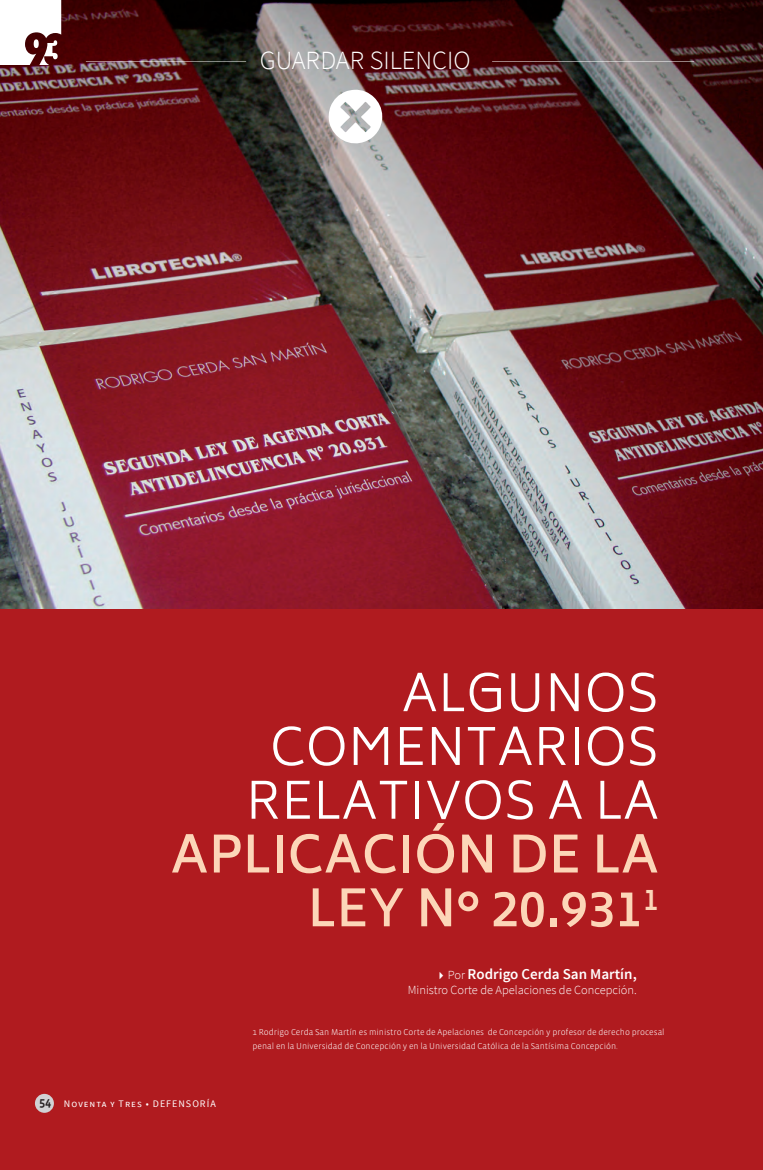
<style>
.page{position:relative;width:763px;height:1170px;background:#fff}
.page>*{position:absolute;margin:0;border:0;box-sizing:border-box;transform-origin:0 0}
.t1{font:300 50px/53.8px "Biryani";letter-spacing:.01em;color:#fff;text-align:right}
.t2{font:600 50px/53.8px "Biryani";letter-spacing:.01em;color:#fcd6b8;text-align:right}
.t3{font:300 26.25px "Source Sans Pro";color:#fff}
.t4{font:600 15px "Source Sans Pro";color:#fff}
.t5{font:300 12.38px "Source Sans Pro";color:#fff}
.t6{font:10px "Source Sans Pro";letter-spacing:.1em;color:#fff}
.t7{font:300 8.75px/13.8px "Vista Sans";color:#fff}
.s1{font-family:"Idealist Sans";font-weight:300;font-size:13.75px}
.s2{font-weight:300;font-size:12.38px}
.s3{font-family:"Vista Sans Med";font-size:12.5px;color:#231f20}
</style>
<div class="page">
<div style="left:0;top:607px;width:762px;height:562px;background:#b01b1f"></div>
<img style="left:0;top:0;width:762px;height:608px">
<svg style="left:328px;top:89px;width:54px;height:60px"></svg>
<hr style="left:86px;top:61px;width:160px;height:1px;background:#fff">
<hr style="left:492px;top:61px;width:201px;height:1px;background:#fff">
<div style="left:35px;top:1093px;width:19px;height:19px;background:#d1d2d4;border-radius:50%"></div>
<svg style="left:0;top:0;width:61px;height:65px"></svg>
<h2 class="t3" style="left:259px;top:45px;width:16px">guardar</h2>
<h2 class="t3" style="left:369px;top:45px;width:14px">silencio</h2>
<h1 class="t1" style="left:246px;top:667px;width:414px">ALGUNOS<br>COMENTARIOS<br>RELATIVOS A LA</h1>
<h1 class="t2" style="left:170px;top:828px;width:489px">APLICACIÓN DE LA<br>LEY N° 20.931<sup>1</sup></h1>
<h3 class="t4" style="left:438px;top:964px;width:199px"><span class="s1">►</span> <span class="s2">Por</span> Rodrigo Cerda San Martín,</h3>
<h3 class="t5" style="left:407px;top:982px;width:230px">Ministro Corte de Apelaciones de Concepción.</h3>
<p class="t6" style="left:39px;top:1097px;width:178px"><span class="s3">54</span> Noventa y Tres • DEFENSORÍA</p>
<p class="t7" style="left:252px;top:1025px;width:413px">1 Rodrigo Cerda San Martín es ministro Corte de Apelaciones de Concepción y profesor de derecho procesal penal en la Universidad de Concepción y en la Universidad Católica de la Santísima Concepción.</p>
</div>
